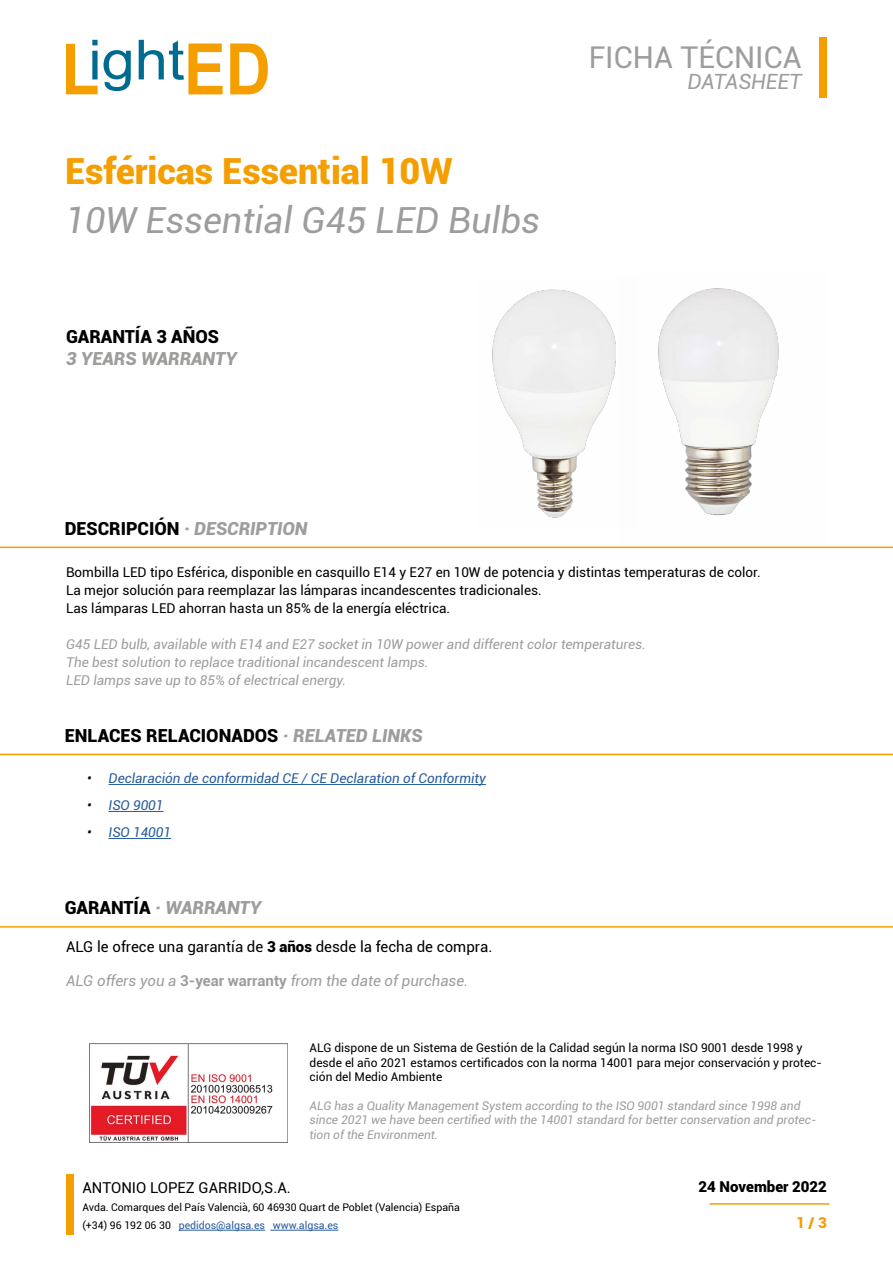
<style>
.page{position:relative;width:893px;height:1263px;background:#fff}
.page>*{position:absolute;margin:0;border:0;box-sizing:border-box;transform-origin:0 0}
.t1{font:italic 36px "Roboto";color:#9d9d9c}
.t2{font:900 36px "Roboto";color:#f59e00}
.t3{font:30px "Roboto";color:#9d9d9c}
.t4{font:italic 21px "Roboto";color:#9d9d9c}
.t5{font:italic 900 18px "Roboto";color:#9d9d9c}
.t6{font:900 18px "Roboto";color:#000}
.t7{font:15px "Roboto";color:#000}
.t8{font:italic 15px "Roboto";color:#9d9d9c}
.t9{font:900 15px "Roboto";color:#000}
.t10{font:900 15px "Roboto";color:#f59e00}
.t11{font:13.5px/18px "Roboto";color:#000}
.t12{font:italic 13.5px/18px "Roboto";color:#9d9d9c}
.t13{font:italic 13.5px "Roboto";color:#275b9b}
.t14{font:italic 12px/14.4px "Roboto";color:#9d9d9c}
.t15{font:12px/14.4px "Roboto";color:#000}
.t16{font:10.5px/18px "Roboto";color:#000}
.s1{font-style:normal;color:#000}
.s2{font-style:italic;color:#9d9d9c}
.s3{color:#000}
.s4{font-weight:900}
.s5{font-weight:700;font-style:normal}
.s6{color:#275b9b}
</style>
<div class="page">
<svg style="left:66px;top:40px;width:32px;height:54px"></svg>
<svg style="left:104px;top:50px;width:27px;height:41px"></svg>
<svg style="left:139px;top:40px;width:84px;height:54px"></svg>
<svg style="left:230px;top:44px;width:38px;height:50px"></svg>
<hr style="left:179px;top:1230px;width:86px;height:1px;background:#275b9b">
<hr style="left:270px;top:1230px;width:68px;height:1px;background:#275b9b">
<div style="left:819px;top:37px;width:8px;height:60px;background:#f59e00"></div>
<div style="left:66px;top:1175px;width:8px;height:60px;background:#f59e00"></div>
<hr style="left:710px;top:1203px;width:119px;height:2px;background:#f59e00">
<hr style="left:0;top:546px;width:893px;height:2px;background:#f59e00">
<hr style="left:0;top:754px;width:893px;height:1px;background:#f59e00">
<hr style="left:109px;top:784px;width:377px;height:1px;background:#275b9b">
<hr style="left:109px;top:811px;width:54px;height:1px;background:#275b9b">
<hr style="left:109px;top:838px;width:62px;height:1px;background:#275b9b">
<img style="left:89px;top:1043px;width:198px;height:100px">
<hr style="left:0;top:926px;width:893px;height:1px;background:#f59e00">
<img style="left:492px;top:289px;width:124px;height:229px">
<img style="left:658px;top:288px;width:121px;height:228px">
<h1 class="t2" style="left:65px;top:145px;width:389px">Esféricas Essential 10W</h1>
<h1 class="t1" style="left:65px;top:195px;width:476px">10W Essential G45 LED Bulbs</h1>
<h3 class="t6" style="left:66px;top:324px;width:155px">GARANTÍA 3 AÑOS</h3>
<h3 class="t5" style="left:66px;top:346px;width:172px">3 YEARS WARRANTY</h3>
<h2 class="t3" style="left:589px;top:36px;width:214px">FICHA TÉCNICA</h2>
<h3 class="t4" style="left:687px;top:67px;width:116px">DATASHEET</h3>
<h3 class="t5" style="left:65px;top:516px;width:244px"><span class="s1">DESCRIPCIÓN</span> · DESCRIPTION</h3>
<p class="t11" style="left:66px;top:563px;width:696px">Bombilla LED tipo Esférica, disponible en casquillo E14 y E27 en 10W de potencia y distintas temperaturas de color.<br>La mejor solución para reemplazar las lámparas incandescentes tradicionales.<br>Las lámparas LED ahorran hasta un 85% de la energía eléctrica.</p>
<p class="t12" style="left:66px;top:635px;width:581px">G45 LED bulb, available with E14 and E27 socket in 10W power and different color temperatures.<br>The best solution to replace traditional incandescent lamps.<br>LED lamps save up to 85% of electrical energy.</p>
<h3 class="t6" style="left:65px;top:723px;width:359px">ENLACES RELACIONADOS <span class="s2">· RELATED LINKS</span></h3>
<p class="t13" style="left:87px;top:769px;width:400px"><span class="s3">•</span> Declaración de conformidad CE / CE Declaration of Conformity</p>
<p class="t13" style="left:87px;top:796px;width:78px"><span class="s3">•</span> ISO 9001</p>
<p class="t13" style="left:87px;top:823px;width:85px"><span class="s3">•</span> ISO 14001</p>
<h3 class="t5" style="left:65px;top:895px;width:198px"><span class="s1">GARANTÍA</span> · WARRANTY</h3>
<p class="t7" style="left:66px;top:936px;width:428px">ALG le ofrece una garantía de <span class="s4">3 años</span> desde la fecha de compra.</p>
<p class="t8" style="left:66px;top:970px;width:404px">ALG offers you a <span class="s5">3-year warranty</span> from the date of purchase.</p>
<p class="t15" style="left:310px;top:1040px;width:514px">ALG dispone de un Sistema de Gestión de la Calidad según la norma ISO 9001 desde 1998 y desde el año 2021 estamos certificados con la norma 14001 para mejor conservación y protec&shy;ción del Medio Ambiente</p>
<p class="t14" style="left:310px;top:1098px;width:508px">ALG has a Quality Management System according to the ISO 9001 standard since 1998 and since 2021 we have been certified with the 14001 standard for better conservation and protec&shy;tion of the Environment.</p>
<p class="t7" style="left:82px;top:1177px;width:210px">ANTONIO LOPEZ GARRIDO,S.A.</p>
<p class="t16" style="left:82px;top:1198px;width:379px">Avda. Comarques del País Valencià, 60 46930 Quart de Poblet (Valencia) España (+34) 96 192 06 30 <span class="s6">pedidos@algsa.es www.algsa.es</span></p>
<p class="t9" style="left:698px;top:1176px;width:130px">24 November 2022</p>
<p class="t10" style="left:796px;top:1212px;width:32px">1 / 3</p>
</div>
